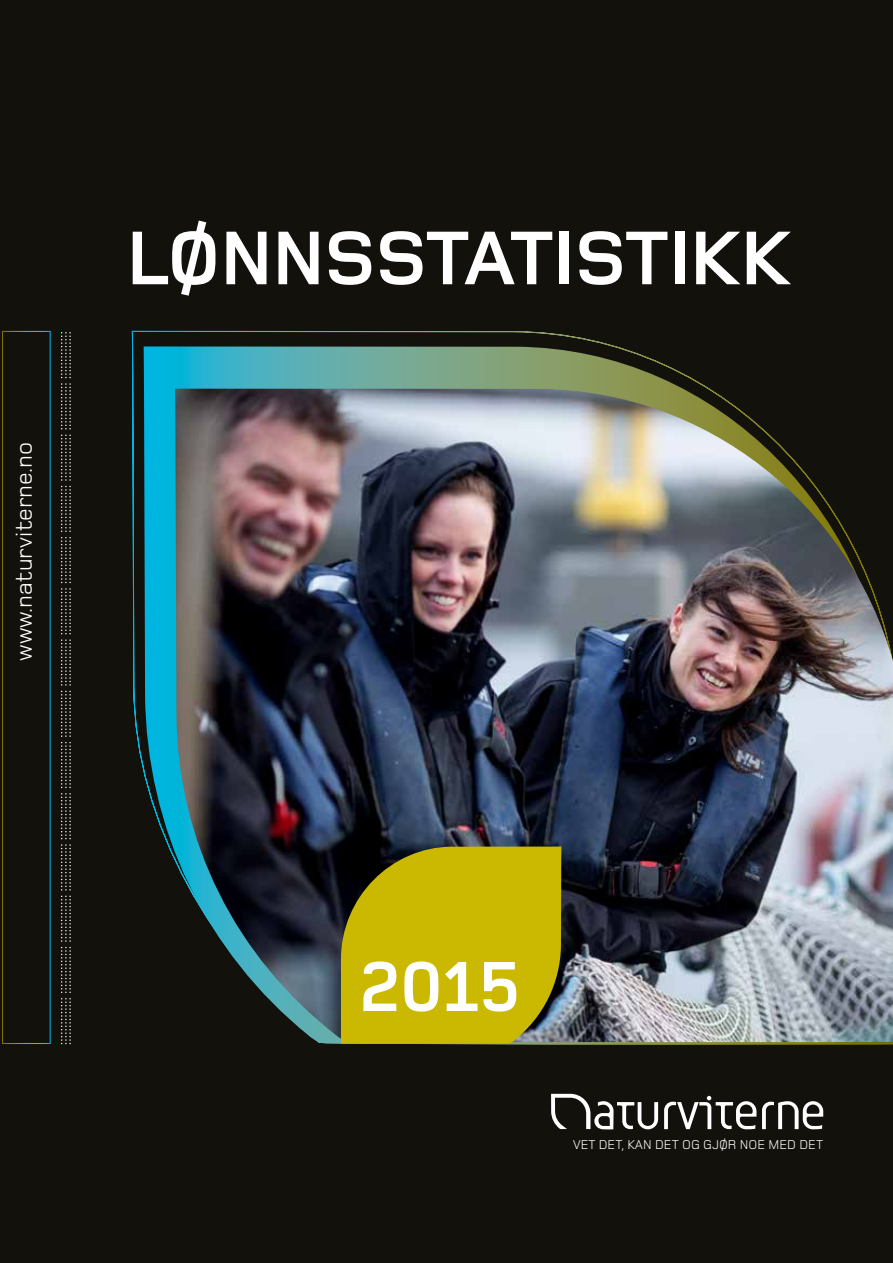
<style>
.page{position:relative;width:893px;height:1263px;background:#13110b}
.page>*{position:absolute;margin:0;border:0;box-sizing:border-box;transform-origin:0 0}
.t1{font:700 78.75px "Foundry Monoline";color:#fff}
.t2{font:700 73.5px "Foundry Monoline";color:#fff}
.t3{font:23.7px "Foundry Monoline";color:#fff}
.t4{font:13.2px "Foundry Monoline";color:#fff}
</style>
<div class="page">
<svg style="left:131px;top:330px;width:762px;height:715px"></svg>
<svg style="left:664px;top:1096px;width:92px;height:33px"></svg>
<svg style="left:551px;top:1094px;width:107px;height:35px"></svg>
<svg style="left:762px;top:1101px;width:61px;height:28px"></svg>
<img style="left:175px;top:389px;width:718px;height:653px">
<svg style="left:341px;top:846px;width:220px;height:198px;background:#b8a904"></svg>
<svg style="left:61px;top:896px;width:10px;height:148px"></svg>
<svg style="left:61px;top:435px;width:10px;height:455px"></svg>
<svg style="left:61px;top:332px;width:10px;height:97px"></svg>
<h3 class="t3" style="left:11px;top:661px;width:220px;rotate:-90deg">www.naturviterne.no</h3>
<h1 class="t1" style="left:127px;top:216px;width:666px">LØNNSSTATISTIKK</h1>
<h2 class="t2" style="left:360px;top:948px;width:163px">2015</h2>
<p class="t4" style="left:573px;top:1138px;width:252px">VET DET, KAN DET OG GJØR NOE MED DET</p>
</div>
